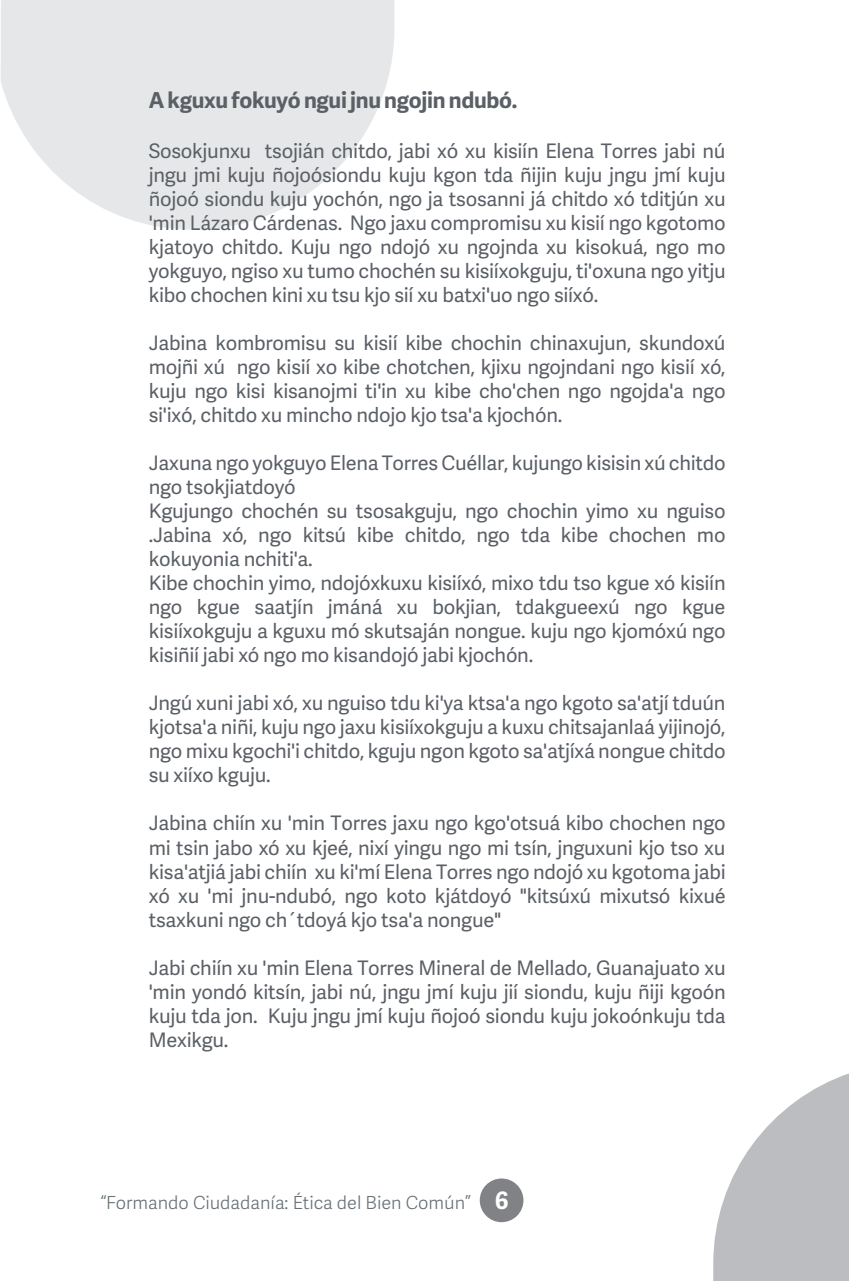
<style>
.page{position:relative;width:849px;height:1281px;background:#fff}
.page>*{position:absolute;margin:0;border:0;box-sizing:border-box;transform-origin:0 0}
.t1{font:700 22px "Adelle Sans";letter-spacing:-.015em;color:#5b6066}
.t2{font:20px/24px "Adelle Sans";letter-spacing:-.015em;color:#5b6066;text-align:justify}
.t3{font:300 18px "Adelle Sans";color:#667075}
.s1{font-weight:700;font-size:24px;color:#fff}
</style>
<div class="page">
<div style="left:480px;top:1178px;width:43px;height:44px;background:#808285;border-radius:50%"></div>
<svg style="left:1px;top:0;width:393px;height:230px;fill:#e6e7e9"></svg>
<svg style="left:713px;top:1073px;width:136px;height:208px"></svg>
<p class="t1" style="left:149px;top:84px;width:370px">A kguxu fokuyó ngui jnu ngojin ndubó.</p>
<p class="t2" style="left:149px;top:139px;width:578px">Sosokjunxu tsojián chitdo, jabi xó xu kisiín Elena Torres jabi nú jngu jmi kuju ñojoósiondu kuju kgon tda ñĳin kuju jngu jmí kuju ñojoó siondu kuju yochón, ngo ja tsosanni já chitdo xó tditjún xu 'min Lázaro Cárdenas. Ngo jaxu compromisu xu kisií ngo kgotomo kjatoyo chitdo. Kuju ngo ndojó xu ngojnda xu kisokuá, ngo mo yokguyo, ngiso xu tumo chochén su kisiíxokguju, ti'oxuna ngo yitju kibo chochen kini xu tsu kjo sií xu batxi'uo ngo siíxó.</p>
<p class="t2" style="left:149px;top:331px;width:578px">Jabina kombromisu su kisií kibe chochin chinaxujun, skundoxú mojñi xú ngo kisií xo kibe chotchen, kjixu ngojndani ngo kisií xó, kuju ngo kisi kisanojmi ti'in xu kibe cho'chen ngo ngojda'a ngo si'ixó, chitdo xu mincho ndojo kjo tsa'a kjochón.</p>
<p class="t2" style="left:149px;top:451px;width:578px;text-align:left">Jaxuna ngo yokguyo Elena Torres Cuéllar, kujungo kisisin xú chitdo ngo tsokjiatdoyó<br>Kgujungo chochén su tsosakguju, ngo chochin yimo xu nguiso .Jabina xó, ngo kitsú kibe chitdo, ngo tda kibe chochen mo kokuyonia nchiti'a.<br>Kibe chochin yimo, ndojóxkuxu kisiíxó, mixo tdu tso kgue xó kisiín ngo kgue saatjín jmáná xu bokjian, tdakgueexú ngo kgue kisiíxokguju a kguxu mó skutsaján nongue. kuju ngo kjomóxú ngo kisiñií jabi xó ngo mo kisandojó jabi kjochón.</p>
<p class="t2" style="left:149px;top:691px;width:578px">Jngú xuni jabi xó, xu nguiso tdu ki'ya ktsa'a ngo kgoto sa'atjí tduún kjotsa'a niñi, kuju ngo jaxu kisiíxokguju a kuxu chitsajanlaá yĳinojó, ngo mixu kgochi'i chitdo, kguju ngon kgoto sa'atjíxá nongue chitdo su xiíxo kguju.</p>
<p class="t2" style="left:149px;top:811px;width:578px">Jabina chiín xu 'min Torres jaxu ngo kgo'otsuá kibo chochen ngo mi tsin jabo xó xu kjeé, nixí yingu ngo mi tsín, jnguxuni kjo tso xu kisa'atjiá jabi chiín xu ki'mí Elena Torres ngo ndojó xu kgotoma jabi xó xu 'mi jnu-ndubó, ngo koto kjátdoyó "kitsúxú mixutsó kixué tsaxkuni ngo ch´tdoyá kjo tsa'a nongue"</p>
<p class="t2" style="left:149px;top:955px;width:578px">Jabi chiín xu 'min Elena Torres Mineral de Mellado, Guanajuato xu 'min yondó kitsín, jabi nú, jngu jmí kuju jií siondu, kuju ñĳi kgoón kuju tda jon. Kuju jngu jmí kuju ñojoó siondu kuju jokoónkuju tda Mexikgu.</p>
<p class="t3" style="left:100px;top:1189px;width:410px">“Formando Ciudadanía: Ética del Bien Común” <span class="s1">6</span></p>
</div>
